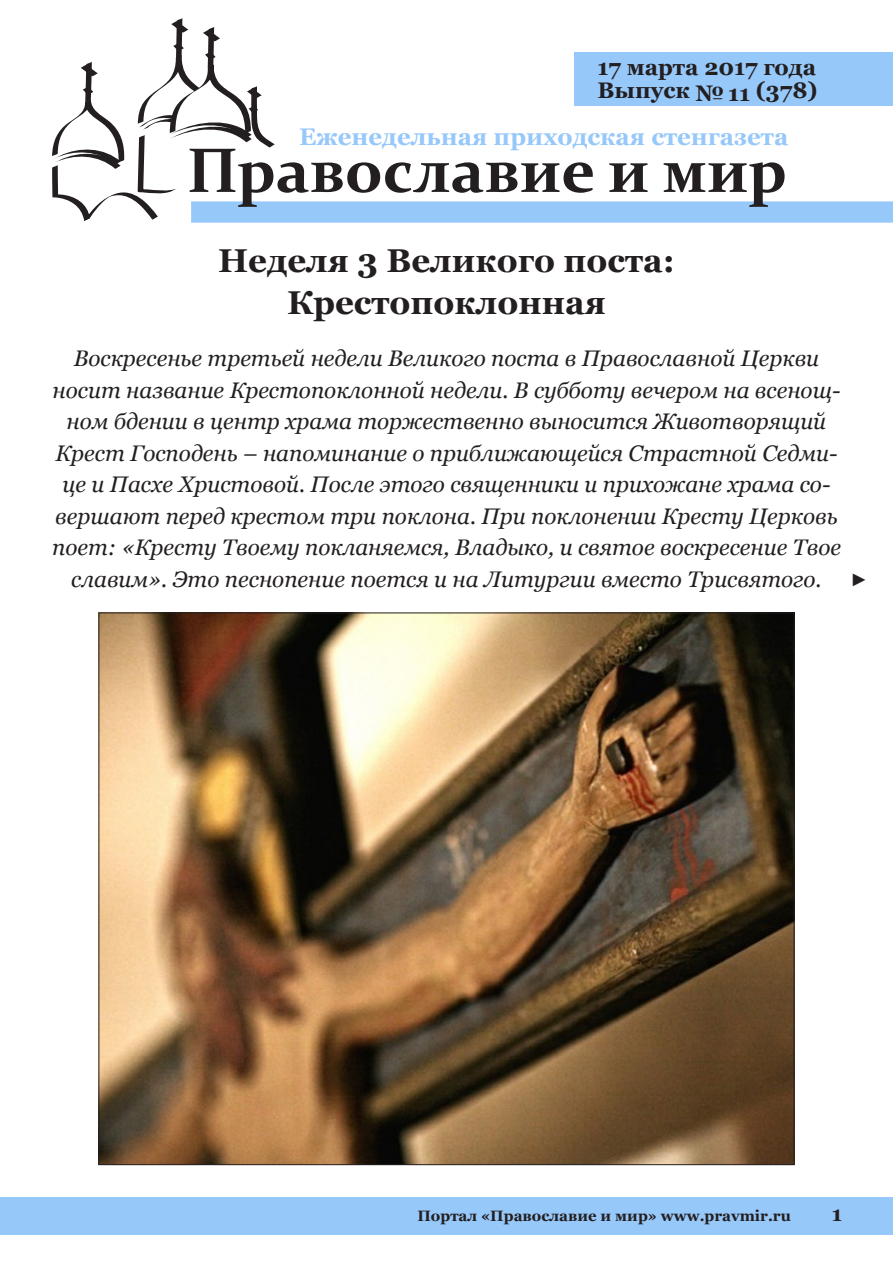
<style>
.page{position:relative;width:893px;height:1263px;background:#fff}
.page>*{position:absolute;margin:0;border:0;box-sizing:border-box;transform-origin:0 0}
.Zagolovok{font:700 33px/42px "Georgia";color:#231f20;text-align:center}
.t1{font:700 24px "Georgia";color:#96c8fa}
.Author{font:italic 22.5px/31.5px "Georgia";color:#231f20;text-align:center}
.t2{font:700 22.5px/22.5px "Georgia";color:#231f20}
.t3{font:700 21px "Georgia";color:#231f20}
.Text{font:18px "Arial";color:#231f20}
.t4{font:700 15px "Georgia";color:#231f20}
</style>
<div class="page">
<div style="left:191px;top:201px;width:702px;height:22px;background:#96c8fa"></div>
<div style="left:574px;top:53px;width:319px;height:53px;background:#96c8fa"></div>
<svg style="left:52px;top:18px;width:541px;height:203px"></svg>
<svg style="left:609px;top:163px;width:39px;height:29px"></svg>
<svg style="left:664px;top:162px;width:121px;height:45px"></svg>
<div style="left:0;top:1197px;width:893px;height:37px;background:#96c8fa"></div>
<img style="left:101px;top:614px;width:691px;height:549px">
<p class="t2" style="left:597px;top:56px;width:222px">17 марта 2017 года<br>Выпуск № 11 (378)</p>
<p class="t1" style="left:299px;top:122px;width:491px">Еженедельная приходская стенгазета</p>
<p class="Zagolovok" style="left:218px;top:239px;width:458px">Неделя 3 Великого поста:<br>Крестопоклонная</p>
<p class="Author" style="left:52px;top:343px;width:790px">Воскресенье третьей недели Великого поста в Православной Церкви носит название Крестопоклонной недели. В cубботу вечером на всенощ&shy;ном бдении в центр храма торжественно выносится Животворящий Крест Господень – напоминание о приближающейся Страстной Седми&shy;це и Пасхе Христовой. После этого священники и прихожане храма со&shy;вершают перед крестом три поклона. При поклонении Кресту Церковь поет: «Кресту Твоему покланяемся, Владыко, и святое воскресение Твое славим». Это песнопение поется и на Литургии вместо Трисвятого.</p>
<p class="Text" style="left:850px;top:568px;width:19px">►</p>
<p class="t4" style="left:417px;top:1206px;width:375px">Портал «Православие и мир» www.pravmir.ru</p>
<p class="t3" style="left:832px;top:1200px;width:12px">1</p>
</div>
